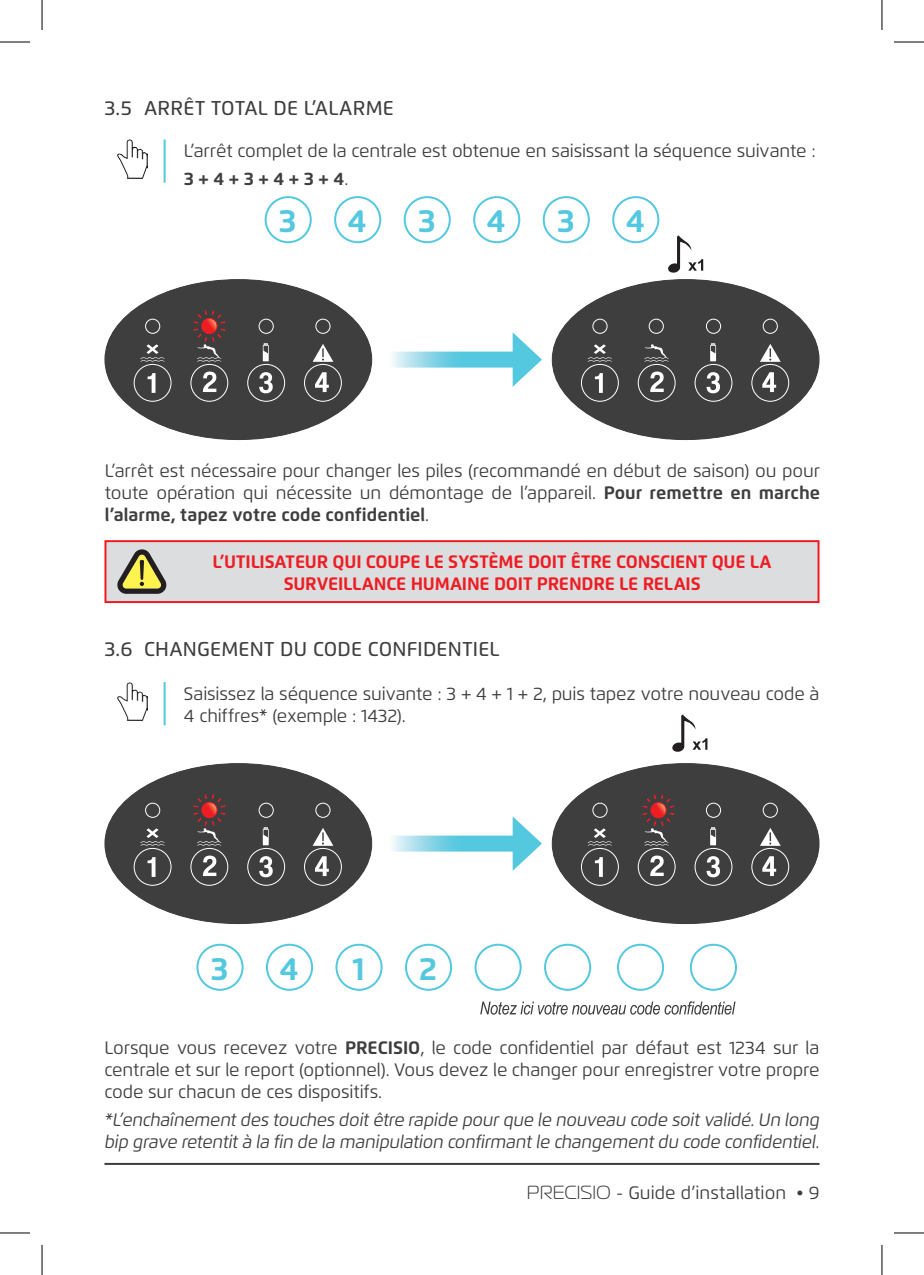
<style>
.page{position:relative;width:924px;height:1275px;background:#fff}
.page>*{position:absolute;margin:0;border:0;box-sizing:border-box;transform-origin:0 0}
.t1{font:700 32px "Flexo";color:#54c8df}
.t2{font:500 20px "Flexo";letter-spacing:.01em;color:#3e3e3f}
.t3{font:18px/22px "Flexo";letter-spacing:-.01em;color:#3e3e3f}
.t4{font:italic 18px/22px "Flexo";letter-spacing:-.01em;color:#3e3e3f}
.t5{font:700 18px/22px "Flexo";letter-spacing:-.01em;color:#ee1d23;text-align:center}
.s1{font-weight:700}
.s2{font-family:"Magistral";font-weight:300;font-size:19px}
</style>
<div class="page">
<hr style="left:104px;top:1163px;width:715px;height:2px;background:#3e3e3f">
<hr style="left:163px;top:682px;width:2px;height:43px;background:#54c8df">
<img style="left:117px;top:682px;width:30px;height:39px">
<img style="left:117px;top:140px;width:30px;height:38px">
<hr style="left:163px;top:139px;width:2px;height:44px;background:#54c8df">
<div style="left:551px;top:279px;width:268px;height:161px;background:#3e3e3f;border:1px solid #3e3e3f;border-radius:50%"></div>
<div style="left:592px;top:319px;width:15px;height:14px;border:1px solid #fff;border-radius:50%"></div>
<div style="left:705px;top:319px;width:15px;height:14px;border:1px solid #fff;border-radius:50%"></div>
<div style="left:762px;top:319px;width:15px;height:14px;border:1px solid #fff;border-radius:50%"></div>
<svg style="left:581px;top:344px;width:37px;height:58px"></svg>
<svg style="left:637px;top:344px;width:38px;height:58px"></svg>
<svg style="left:694px;top:343px;width:38px;height:59px"></svg>
<svg style="left:751px;top:344px;width:37px;height:58px"></svg>
<div style="left:104px;top:279px;width:268px;height:161px;background:#3e3e3f;border:1px solid #3e3e3f;border-radius:50%"></div>
<div style="left:145px;top:319px;width:15px;height:14px;border:1px solid #fff;border-radius:50%"></div>
<div style="left:259px;top:319px;width:14px;height:14px;border:1px solid #fff;border-radius:50%"></div>
<div style="left:315px;top:319px;width:15px;height:14px;border:1px solid #fff;border-radius:50%"></div>
<svg style="left:134px;top:344px;width:37px;height:58px"></svg>
<svg style="left:247px;top:343px;width:38px;height:59px"></svg>
<svg style="left:304px;top:344px;width:38px;height:58px"></svg>
<svg style="left:190px;top:310px;width:38px;height:92px"></svg>
<svg style="left:202px;top:318px;width:15px;height:16px"></svg>
<div style="left:201px;top:318px;width:16px;height:16px;border:1px solid #ee1d23;border-radius:50%"></div>
<svg style="left:392px;top:351px;width:120px;height:16px"></svg>
<svg style="left:512px;top:332px;width:29px;height:55px"></svg>
<div style="left:648px;top:319px;width:15px;height:14px;border:1px solid #fff;border-radius:50%"></div>
<svg style="left:668px;top:235px;width:35px;height:38px"></svg>
<div style="left:264px;top:196px;width:47px;height:47px;border:2px solid #54c8df;border-radius:50%"></div>
<div style="left:334px;top:196px;width:47px;height:47px;border:2px solid #54c8df;border-radius:50%"></div>
<div style="left:403px;top:196px;width:47px;height:47px;border:2px solid #54c8df;border-radius:50%"></div>
<div style="left:473px;top:196px;width:47px;height:47px;border:2px solid #54c8df;border-radius:50%"></div>
<div style="left:542px;top:196px;width:47px;height:47px;border:2px solid #54c8df;border-radius:50%"></div>
<div style="left:612px;top:196px;width:47px;height:47px;border:2px solid #54c8df;border-radius:50%"></div>
<svg style="left:480px;top:1001px;width:255px;height:13px"></svg>
<div style="left:551px;top:763px;width:268px;height:161px;background:#3e3e3f;border:1px solid #3e3e3f;border-radius:50%"></div>
<div style="left:592px;top:803px;width:15px;height:14px;border:1px solid #fff;border-radius:50%"></div>
<div style="left:705px;top:803px;width:15px;height:14px;border:1px solid #fff;border-radius:50%"></div>
<div style="left:762px;top:803px;width:15px;height:14px;border:1px solid #fff;border-radius:50%"></div>
<svg style="left:581px;top:828px;width:37px;height:57px"></svg>
<svg style="left:694px;top:827px;width:38px;height:58px"></svg>
<svg style="left:751px;top:828px;width:37px;height:57px"></svg>
<div style="left:104px;top:763px;width:268px;height:161px;background:#3e3e3f;border:1px solid #3e3e3f;border-radius:50%"></div>
<div style="left:145px;top:803px;width:15px;height:14px;border:1px solid #fff;border-radius:50%"></div>
<div style="left:259px;top:803px;width:14px;height:14px;border:1px solid #fff;border-radius:50%"></div>
<div style="left:315px;top:803px;width:15px;height:14px;border:1px solid #fff;border-radius:50%"></div>
<svg style="left:134px;top:828px;width:37px;height:57px"></svg>
<svg style="left:247px;top:827px;width:38px;height:58px"></svg>
<svg style="left:304px;top:828px;width:38px;height:57px"></svg>
<svg style="left:190px;top:794px;width:38px;height:91px"></svg>
<svg style="left:202px;top:802px;width:15px;height:15px"></svg>
<div style="left:201px;top:802px;width:16px;height:16px;border:1px solid #ee1d23;border-radius:50%"></div>
<svg style="left:392px;top:835px;width:120px;height:16px"></svg>
<svg style="left:512px;top:816px;width:29px;height:55px"></svg>
<svg style="left:637px;top:794px;width:38px;height:91px"></svg>
<svg style="left:650px;top:802px;width:15px;height:16px"></svg>
<div style="left:650px;top:802px;width:16px;height:16px;border:1px solid #ee1d23;border-radius:50%"></div>
<svg style="left:672px;top:714px;width:35px;height:38px"></svg>
<div style="left:196px;top:943px;width:47px;height:47px;border:2px solid #54c8df;border-radius:50%"></div>
<div style="left:266px;top:943px;width:47px;height:47px;border:2px solid #54c8df;border-radius:50%"></div>
<div style="left:335px;top:943px;width:47px;height:47px;border:2px solid #54c8df;border-radius:50%"></div>
<div style="left:405px;top:943px;width:47px;height:47px;border:2px solid #54c8df;border-radius:50%"></div>
<div style="left:474px;top:943px;width:47px;height:47px;border:2px solid #54c8df;border-radius:50%"></div>
<div style="left:544px;top:943px;width:47px;height:47px;border:2px solid #54c8df;border-radius:50%"></div>
<div style="left:616px;top:943px;width:47px;height:47px;border:2px solid #54c8df;border-radius:50%"></div>
<div style="left:689px;top:943px;width:47px;height:47px;border:2px solid #54c8df;border-radius:50%"></div>
<div style="left:105px;top:541px;width:713px;height:61px;background:#dcdddf"></div>
<div style="left:104px;top:540px;width:715px;height:63px;border:2px solid #ee1d23"></div>
<svg style="left:117px;top:549px;width:49px;height:45px"></svg>
<hr style="left:0;top:42px;width:30px;height:1px;background:#000">
<hr style="left:893px;top:42px;width:30px;height:1px;background:#000">
<hr style="left:0;top:1232px;width:30px;height:1px;background:#000">
<hr style="left:893px;top:1232px;width:30px;height:1px;background:#000">
<hr style="left:42px;top:0;width:1px;height:30px;background:#000">
<hr style="left:42px;top:1245px;width:1px;height:30px;background:#000">
<hr style="left:881px;top:0;width:1px;height:30px;background:#000">
<hr style="left:881px;top:1245px;width:1px;height:30px;background:#000">
<p class="t2" style="left:104px;top:95px;width:291px">3.5 ARRÊT TOTAL DE L’ALARME</p>
<p class="t3" style="left:184px;top:137px;width:633px;line-height:27.6px">L’arrêt complet de la centrale est obtenue en saisissant la séquence suivante :<br><span class="s1">3 + 4 + 3 + 4 + 3 + 4</span>.</p>
<h1 class="t1" style="left:278px;top:201px;width:19px">3</h1>
<h1 class="t1" style="left:347px;top:201px;width:21px">4</h1>
<h1 class="t1" style="left:417px;top:201px;width:19px">3</h1>
<h1 class="t1" style="left:486px;top:201px;width:21px">4</h1>
<h1 class="t1" style="left:556px;top:201px;width:19px">3</h1>
<h1 class="t1" style="left:625px;top:201px;width:21px">4</h1>
<p class="t3" style="left:105px;top:459px;width:716px;text-align:justify">L’arrêt est nécessaire pour changer les piles (recommandé en début de saison) ou pour toute opération qui nécessite un démontage de l’appareil. <span class="s1">Pour remettre en marche l’alarme, tapez votre code confidentiel</span>.</p>
<p class="t5" style="left:212px;top:550px;width:560px">L’UTILISATEUR QUI COUPE LE SYSTÈME DOIT ÊTRE CONSCIENT QUE LA<br>SURVEILLANCE HUMAINE DOIT PRENDRE LE RELAIS</p>
<p class="t2" style="left:104px;top:637px;width:396px">3.6 CHANGEMENT DU CODE CONFIDENTIEL</p>
<p class="t3" style="left:184px;top:682px;width:637px">Saisissez la séquence suivante : 3 + 4 + 1 + 2, puis tapez votre nouveau code à<br>4 chiffres* (exemple : 1432).</p>
<h1 class="t1" style="left:210px;top:949px;width:19px">3</h1>
<h1 class="t1" style="left:279px;top:949px;width:21px">4</h1>
<h1 class="t1" style="left:352px;top:949px;width:14px">1</h1>
<h1 class="t1" style="left:418px;top:949px;width:20px">2</h1>
<p class="t3" style="left:104px;top:1037px;width:716px;text-align:justify">Lorsque vous recevez votre <span class="s1">PRECISIO</span>, le code confidentiel par défaut est 1234 sur la centrale et sur le report (optionnel). Vous devez le changer pour enregistrer votre propre code sur chacun de ces dispositifs.</p>
<p class="t4" style="left:104px;top:1108px;width:716px">*L’enchaînement des touches doit être rapide pour que le nouveau code soit validé. Un long bip grave retentit à la fin de la manipulation confirmant le changement du code confidentiel.</p>
<p class="t3" style="left:526px;top:1181px;width:294px"><span class="s2">PRECISIO</span> - Guide d’installation • 9</p>
</div>
